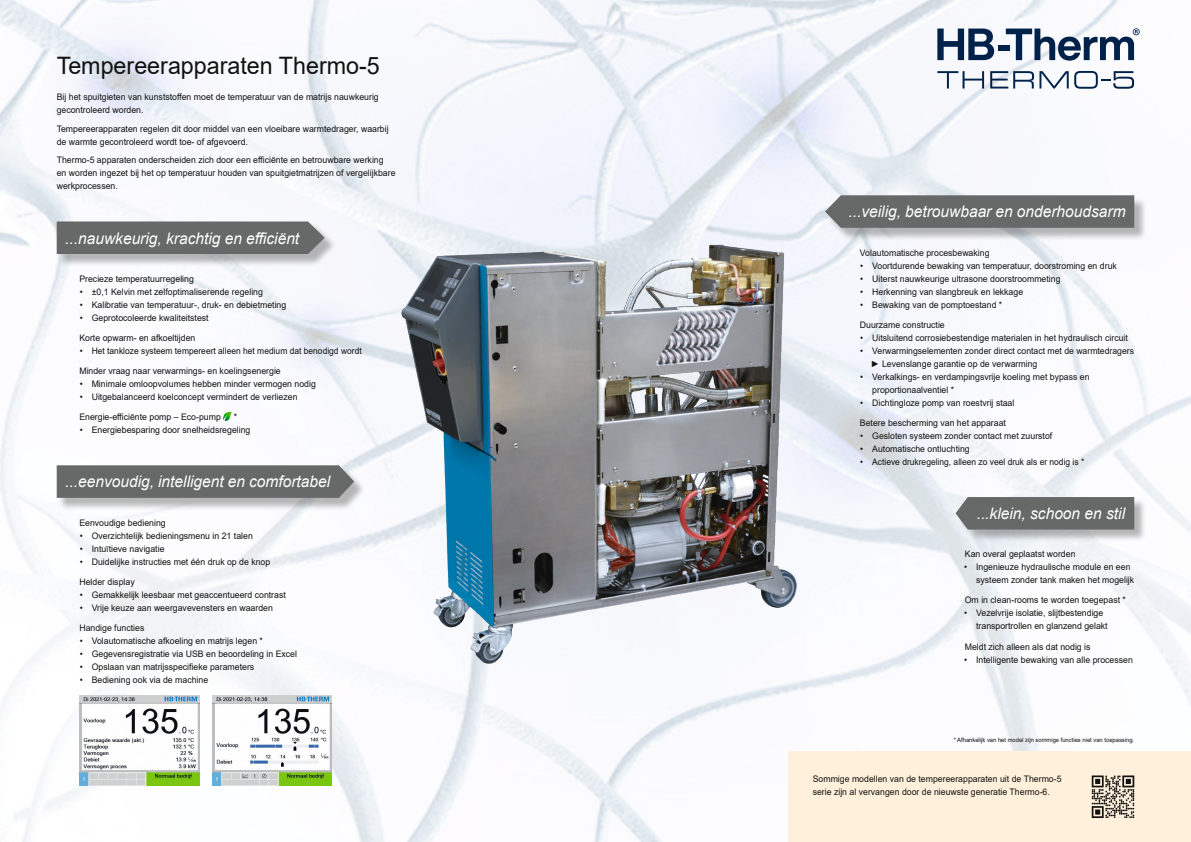
<style>
.page{position:relative;width:1191px;height:842px;background:#fff}
.page>*{position:absolute;margin:0;border:0;box-sizing:border-box;transform-origin:0 0}
.t1{font:24px "Arial";color:#11110f}
.t2{font:italic 16px "Arial";color:#fff}
.t3{font:9px/13px "Arial";color:#11110f}
.t4{font:9px "Arial";color:#11110f;scale:.94 1}
.t5{font:9px/13px "Arial";color:#11110f;scale:.96 1}
.t6{font:6px "Arial";color:#11110f}
</style>
<div class="page">
<img style="left:0;top:0;width:1191px;height:842px">
<img style="left:225px;top:170px;width:628px;height:564px">
<img style="left:213px;top:696px;width:119px;height:89px">
<img style="left:80px;top:696px;width:119px;height:89px">
<svg style="left:937px;top:71px;width:47px;height:18px"></svg>
<svg style="left:990px;top:71px;width:78px;height:18px"></svg>
<svg style="left:1074px;top:71px;width:60px;height:18px"></svg>
<svg style="left:937px;top:29px;width:57px;height:31px"></svg>
<svg style="left:1005px;top:28px;width:134px;height:33px"></svg>
<div style="left:998px;top:45px;width:11px;height:6px;background:#002149"></div>
<div style="left:788px;top:751px;width:403px;height:91px;background:#fff0dc"></div>
<div style="left:58px;top:223px;width:278px;height:44px;background:#11110f;opacity:.3"></div>
<div style="left:57px;top:221px;width:268px;height:33px;background:#676968"></div>
<svg style="left:223px;top:413px;width:8px;height:7px"></svg>
<div style="left:58px;top:467px;width:308px;height:43px;background:#11110f;opacity:.3"></div>
<svg style="left:57px;top:465px;width:297px;height:33px;background:#6b6d6c"></svg>
<div style="left:827px;top:197px;width:319px;height:43px;background:#11110f;opacity:.3"></div>
<svg style="left:825px;top:195px;width:309px;height:33px;background:#6b6d6d"></svg>
<div style="left:957px;top:498px;width:190px;height:44px;background:#11110f;opacity:.3"></div>
<div style="left:955px;top:497px;width:179px;height:32px;background:#676968"></div>
<svg style="left:1091px;top:775px;width:43px;height:43px"></svg>
<h1 class="t1" style="left:57px;top:49px;width:325px">Tempereerapparaten Thermo-5</h1>
<p class="t3" style="left:57px;top:90px;width:323px">Bij het spuitgieten van kunststoffen moet de temperatuur van de matrijs nauwkeurig gecontroleerd worden.</p>
<p class="t3" style="left:57px;top:122px;width:333px">Tempereerapparaten regelen dit door middel van een vloeibare warmtedrager, waarbij de warmte gecontroleerd wordt toe- of afgevoerd.</p>
<p class="t3" style="left:57px;top:154px;width:340px">Thermo-5 apparaten onderscheiden zich door een efficiënte en betrouwbare werking en worden ingezet bij het op temperatuur houden van spuitgietmatrijzen of vergelijkbare werkprocessen.</p>
<h2 class="t2" style="left:65px;top:228px;width:235px">...nauwkeurig, krachtig en efficiënt</h2>
<p class="t3" style="left:79px;top:272px;width:116px">Precieze temperatuurregeling</p>
<p class="t3" style="left:80px;top:285px;width:185px">• ±0,1 Kelvin met zelfoptimaliserende regeling</p>
<p class="t3" style="left:80px;top:298px;width:208px">• Kalibratie van temperatuur-, druk- en debietmeting</p>
<p class="t3" style="left:80px;top:311px;width:130px">• Geprotocoleerde kwaliteitstest</p>
<p class="t3" style="left:79px;top:331px;width:117px">Korte opwarm- en afkoeltijden</p>
<p class="t4" style="left:80px;top:345px;width:301px">• Het tankloze systeem tempereert alleen het medium dat benodigd wordt</p>
<p class="t3" style="left:79px;top:364px;width:203px">Minder vraag naar verwarmings- en koelingsenergie</p>
<p class="t3" style="left:80px;top:377px;width:238px">• Minimale omloopvolumes hebben minder vermogen nodig</p>
<p class="t3" style="left:80px;top:390px;width:219px">• Uitgebalanceerd koelconcept vermindert de verliezen</p>
<p class="t3" style="left:79px;top:410px;width:143px">Energie-efficiënte pomp – Eco-pump</p>
<p class="t3" style="left:234px;top:410px;width:5px">*</p>
<p class="t3" style="left:80px;top:423px;width:172px">• Energiebesparing door snelheidsregeling</p>
<h2 class="t2" style="left:65px;top:471px;width:266px">...eenvoudig, intelligent en comfortabel</h2>
<p class="t3" style="left:79px;top:516px;width:88px">Eenvoudige bediening</p>
<p class="t3" style="left:80px;top:529px;width:175px">• Overzichtelijk bedieningsmenu in 21 talen</p>
<p class="t3" style="left:80px;top:542px;width:86px">• Intuïtieve navigatie</p>
<p class="t3" style="left:80px;top:555px;width:192px">• Duidelijke instructies met één druk op de knop</p>
<p class="t3" style="left:79px;top:575px;width:57px">Helder display</p>
<p class="t3" style="left:80px;top:588px;width:208px">• Gemakkelijk leesbaar met geaccentueerd contrast</p>
<p class="t3" style="left:80px;top:601px;width:195px">• Vrije keuze aan weergavevensters en waarden</p>
<p class="t3" style="left:79px;top:621px;width:67px">Handige functies</p>
<p class="t3" style="left:80px;top:634px;width:185px">• Volautomatische afkoeling en matrijs legen *</p>
<p class="t3" style="left:80px;top:647px;width:219px">• Gegevensregistratie via USB en beoordeling in Excel</p>
<p class="t3" style="left:80px;top:660px;width:176px">• Opslaan van matrijsspecifieke parameters</p>
<p class="t3" style="left:80px;top:673px;width:130px">• Bediening ook via de machine</p>
<h2 class="t2" style="left:848px;top:201px;width:278px">...veilig, betrouwbaar en onderhoudsarm</h2>
<p class="t3" style="left:860px;top:246px;width:131px">Volautomatische procesbewaking</p>
<p class="t3" style="left:860px;top:259px;width:258px">• Voortdurende bewaking van temperatuur, doorstroming en druk</p>
<p class="t3" style="left:860px;top:272px;width:202px">• Uiterst nauwkeurige ultrasone doorstroommeting</p>
<p class="t3" style="left:860px;top:285px;width:164px">• Herkenning van slangbreuk en lekkage</p>
<p class="t3" style="left:860px;top:298px;width:144px">• Bewaking van de pomptoestand *</p>
<p class="t3" style="left:860px;top:318px;width:86px">Duurzame constructie</p>
<p class="t3" style="left:860px;top:331px;width:269px">• Uitsluitend corrosiebestendige materialen in het hydraulisch circuit</p>
<p class="t5" style="left:870px;top:344px;width:276px;text-indent:-10px">• Verwarmingselementen zonder direct contact met de warmtedragers ► Levenslange garantie op de verwarming</p>
<p class="t3" style="left:872px;top:370px;width:219px;text-indent:-12px">• Verkalkings- en verdampingsvrije koeling met bypass en proportionaalventiel *</p>
<p class="t3" style="left:860px;top:396px;width:156px">• Dichtingloze pomp van roestvrij staal</p>
<p class="t3" style="left:860px;top:416px;width:148px">Betere bescherming van het apparaat</p>
<p class="t3" style="left:860px;top:429px;width:194px">• Gesloten systeem zonder contact met zuurstof</p>
<p class="t3" style="left:860px;top:442px;width:111px">• Automatische ontluchting</p>
<p class="t4" style="left:860px;top:455px;width:240px">• Actieve drukregeling, alleen zo veel druk als er nodig is *</p>
<h2 class="t2" style="left:976px;top:503px;width:150px">...klein, schoon en stil</h2>
<p class="t3" style="left:964px;top:548px;width:112px">Kan overal geplaatst worden</p>
<p class="t3" style="left:976px;top:561px;width:160px;text-indent:-12px">• Ingenieuze hydraulische module en een systeem zonder tank maken het mogelijk</p>
<p class="t3" style="left:964px;top:594px;width:163px">Om in clean-rooms te worden toegepast *</p>
<p class="t3" style="left:976px;top:607px;width:133px;text-indent:-12px">• Vezelvrije isolatie, slijtbestendige transportrollen en glanzend gelakt</p>
<p class="t3" style="left:964px;top:640px;width:127px">Meldt zich alleen als dat nodig is</p>
<p class="t3" style="left:964px;top:653px;width:170px">• Intelligente bewaking van alle processen</p>
<p class="t6" style="left:953px;top:736px;width:182px">* Afhankelijk van het model zijn sommige functies niet van toepassing.</p>
<p class="t3" style="left:812px;top:772px;width:250px">Sommige modellen van de tempereerapparaten uit de Thermo-5 serie zijn al vervangen door de nieuwste generatie Thermo-6.</p>
</div>
